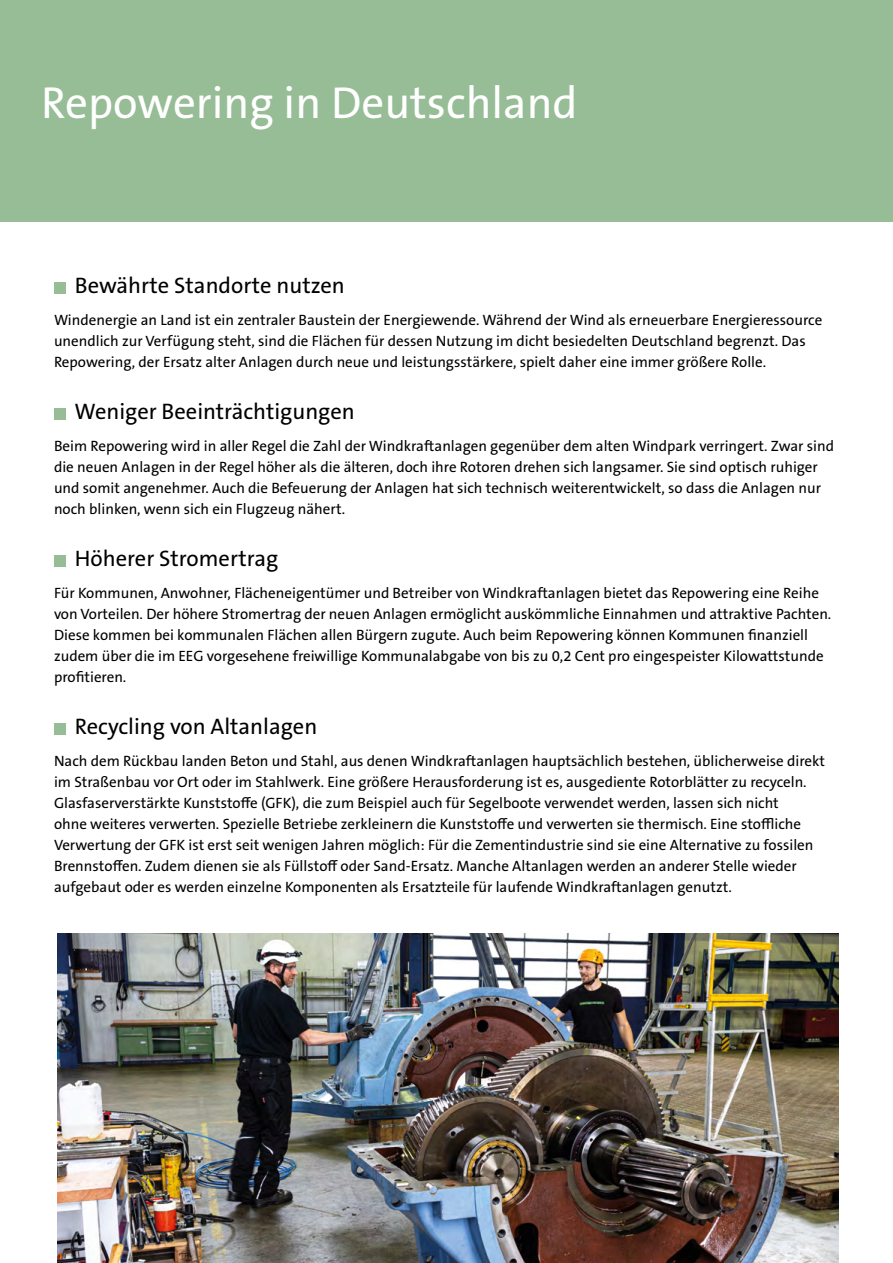
<style>
.page{position:relative;width:893px;height:1263px;background:#fff}
.page>*{position:absolute;margin:0;border:0;box-sizing:border-box;transform-origin:0 0}
.t1{font:45px "The Sans B W5 Plain";color:#fff}
.t2{font:22.5px "The Sans B W5 Plain";color:#000}
.t3{font:15px/21px "The Sans B W5 Plain";color:#000}
</style>
<div class="page">
<div style="left:54px;top:282px;width:11px;height:11px;background:#96bd96"></div>
<div style="left:54px;top:408px;width:11px;height:11px;background:#96bd96"></div>
<div style="left:54px;top:555px;width:11px;height:11px;background:#96bd96"></div>
<div style="left:54px;top:723px;width:11px;height:11px;background:#96bd96"></div>
<div style="left:0;top:0;width:893px;height:221px;background:#96bd96"></div>
<img style="left:58px;top:933px;width:780px;height:330px">
<h1 class="t1" style="left:41px;top:74px;width:538px">Repowering in Deutschland</h1>
<h2 class="t2" style="left:75px;top:271px;width:271px">Bewährte Standorte nutzen</h2>
<p class="t3" style="left:54px;top:309px;width:770px">Windenergie an Land ist ein zentraler Baustein der Energiewende. Während der Wind als erneuerbare Energieressource unendlich zur Verfügung steht, sind die Flächen für dessen Nutzung im dicht besiedelten Deutschland begrenzt. Das<br>Repowering, der Ersatz alter Anlagen durch neue und leistungsstärkere, spielt daher eine immer größere Rolle.</p>
<h2 class="t2" style="left:74px;top:397px;width:282px">Weniger Beeinträchtigungen</h2>
<p class="t3" style="left:54px;top:435px;width:781px">Beim Repowering wird in aller Regel die Zahl der Windkraftanlagen gegenüber dem alten Windpark verringert. Zwar sind die neuen Anlagen in der Regel höher als die älteren, doch ihre Rotoren drehen sich langsamer. Sie sind optisch ruhiger und somit angenehmer. Auch die Befeuerung der Anlagen hat sich technisch weiterentwickelt, so dass die Anlagen nur noch blinken, wenn sich ein Flugzeug nähert.</p>
<h2 class="t2" style="left:75px;top:544px;width:205px">Höherer Stromertrag</h2>
<p class="t3" style="left:54px;top:582px;width:779px">Für Kommunen, Anwohner, Flächeneigentümer und Betreiber von Windkraftanlagen bietet das Repowering eine Reihe von Vorteilen. Der höhere Stromertrag der neuen Anlagen ermöglicht auskömmliche Einnahmen und attraktive Pachten.<br>Diese kommen bei kommunalen Flächen allen Bürgern zugute. Auch beim Repowering können Kommunen finanziell zudem über die im EEG vorgesehene freiwillige Kommunalabgabe von bis zu 0,2 Cent pro eingespeister Kilowattstunde profitieren.</p>
<h2 class="t2" style="left:75px;top:712px;width:244px">Recycling von Altanlagen</h2>
<p class="t3" style="left:54px;top:750px;width:773px">Nach dem Rückbau landen Beton und Stahl, aus denen Windkraftanlagen hauptsächlich bestehen, üblicherweise direkt im Straßenbau vor Ort oder im Stahlwerk. Eine größere Herausforderung ist es, ausgediente Rotorblätter zu recyceln.<br>Glasfaserverstärkte Kunststoffe (GFK), die zum Beispiel auch für Segelboote verwendet werden, lassen sich nicht<br>ohne weiteres verwerten. Spezielle Betriebe zerkleinern die Kunststoffe und verwerten sie thermisch. Eine stoffliche Verwertung der GFK ist erst seit wenigen Jahren möglich: Für die Zementindustrie sind sie eine Alternative zu fossilen Brennstoffen. Zudem dienen sie als Füllstoff oder Sand-Ersatz. Manche Altanlagen werden an anderer Stelle wieder aufgebaut oder es werden einzelne Komponenten als Ersatzteile für laufende Windkraftanlagen genutzt.</p>
</div>
